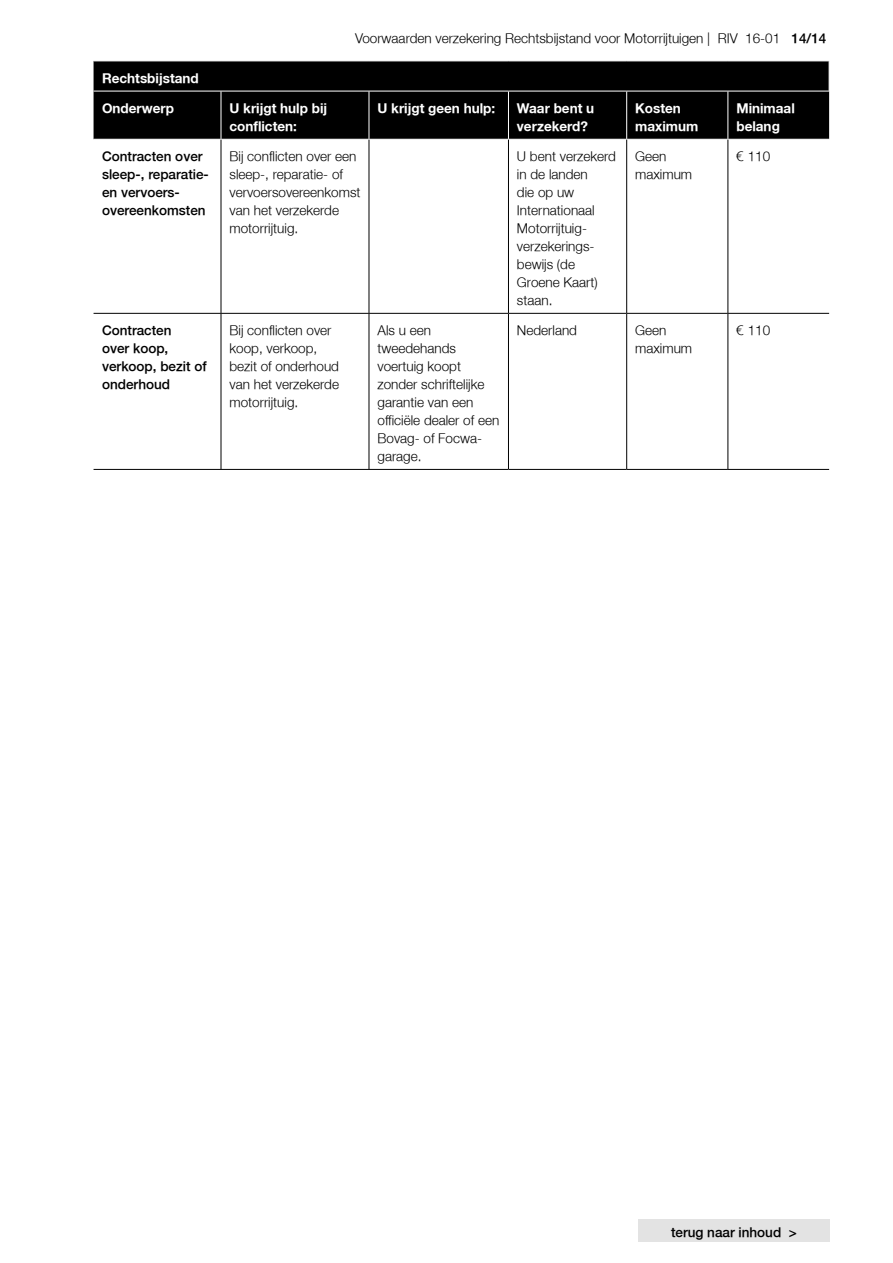
<style>
.page{position:relative;width:893px;height:1263px;background:#fff}
.page>*{position:absolute;margin:0;border:0;box-sizing:border-box;transform-origin:0 0}
.t1{font:300 13.5px/18px "Fortis Helvetica";color:#000}
.t2{font:300 13.5px/18px "Fortis Helvetica";color:#000}
.t3{font:700 13.5px/18px "Fortis Helvetica";color:#fff}
.s1{font-style:inherit}
</style>
<div class="page">
<div style="left:638px;top:1219px;width:192px;height:23px;background:#e3e3e3"></div>
<div style="left:94px;top:62px;width:735px;height:77px;background:#000"></div>
<hr style="left:94px;top:313px;width:127px;height:1px;background:#000">
<hr style="left:221px;top:313px;width:148px;height:1px;background:#000">
<hr style="left:369px;top:313px;width:139px;height:1px;background:#000">
<hr style="left:508px;top:313px;width:119px;height:1px;background:#000">
<hr style="left:627px;top:313px;width:101px;height:1px;background:#000">
<hr style="left:728px;top:313px;width:101px;height:1px;background:#000">
<hr style="left:94px;top:469px;width:127px;height:1px;background:#000">
<hr style="left:221px;top:469px;width:148px;height:1px;background:#000">
<hr style="left:369px;top:469px;width:139px;height:1px;background:#000">
<hr style="left:508px;top:469px;width:119px;height:1px;background:#000">
<hr style="left:627px;top:469px;width:101px;height:1px;background:#000">
<hr style="left:728px;top:469px;width:101px;height:1px;background:#000">
<hr style="left:94px;top:91px;width:127px;height:1px;background:#fff">
<hr style="left:221px;top:91px;width:148px;height:1px;background:#fff">
<hr style="left:221px;top:91px;width:1px;height:48px;background:#fff">
<hr style="left:369px;top:91px;width:1px;height:48px;background:#fff">
<hr style="left:508px;top:91px;width:1px;height:48px;background:#fff">
<hr style="left:626px;top:91px;width:1px;height:48px;background:#fff">
<hr style="left:727px;top:91px;width:1px;height:48px;background:#fff">
<hr style="left:221px;top:140px;width:1px;height:173px;background:#000">
<hr style="left:369px;top:140px;width:1px;height:173px;background:#000">
<hr style="left:508px;top:140px;width:1px;height:173px;background:#000">
<hr style="left:626px;top:140px;width:1px;height:173px;background:#000">
<hr style="left:727px;top:140px;width:1px;height:173px;background:#000">
<hr style="left:221px;top:314px;width:1px;height:155px;background:#000">
<hr style="left:369px;top:314px;width:1px;height:155px;background:#000">
<hr style="left:508px;top:314px;width:1px;height:155px;background:#000">
<hr style="left:626px;top:314px;width:1px;height:155px;background:#000">
<hr style="left:727px;top:314px;width:1px;height:155px;background:#000">
<hr style="left:369px;top:91px;width:139px;height:1px;background:#fff">
<hr style="left:508px;top:91px;width:119px;height:1px;background:#fff">
<hr style="left:627px;top:91px;width:101px;height:1px;background:#fff">
<hr style="left:728px;top:91px;width:101px;height:1px;background:#fff">
<p class="t1" style="left:355px;top:29px;width:473px">Voorwaarden verzekering Rechtsbijstand voor Motorrijtuigen | RIV 16-01 <span class="s1">14/14</span></p>
<p class="t3" style="left:102px;top:69px;width:98px">Rechtsbijstand</p>
<p class="t3" style="left:102px;top:100px;width:73px">Onderwerp</p>
<p class="t3" style="left:229px;top:100px;width:99px">U krijgt hulp bij conflicten:</p>
<p class="t3" style="left:377px;top:100px;width:119px">U krijgt geen hulp:</p>
<p class="t3" style="left:517px;top:100px;width:79px">Waar bent u verzekerd?</p>
<p class="t3" style="left:635px;top:100px;width:65px">Kosten maximum</p>
<p class="t3" style="left:736px;top:100px;width:60px">Minimaal belang</p>
<p class="t2" style="left:102px;top:148px;width:107px">Contracten over sleep-, reparatie&shy;en vervoers&shy;overeenkomsten</p>
<p class="t1" style="left:229px;top:147px;width:133px">Bij conflicten over een sleep-, reparatie- of vervoersovereenkomst van het verzekerde motorrijtuig.</p>
<p class="t1" style="left:517px;top:147px;width:101px">U bent verzekerd in de landen<br>die op uw<br>Internationaal<br>Motorrijtuig&shy;verzekerings&shy;bewijs (de<br>Groene Kaart) staan.</p>
<p class="t1" style="left:635px;top:147px;width:58px">Geen maximum</p>
<p class="t1" style="left:736px;top:147px;width:35px">€ 110</p>
<p class="t2" style="left:102px;top:322px;width:106px">Contracten<br>over koop, verkoop, bezit of onderhoud</p>
<p class="t1" style="left:230px;top:321px;width:111px">Bij conflicten over koop, verkoop, bezit of onderhoud van het verzekerde motorrijtuig.</p>
<p class="t1" style="left:377px;top:321px;width:123px">Als u een tweedehands voertuig koopt zonder schriftelijke garantie van een officiële dealer of een<br>Bovag- of Focwa&shy;garage.</p>
<p class="t1" style="left:517px;top:321px;width:62px">Nederland</p>
<p class="t1" style="left:635px;top:321px;width:58px">Geen maximum</p>
<p class="t1" style="left:736px;top:321px;width:35px">€ 110</p>
<p class="t2" style="left:671px;top:1224px;width:127px">terug naar inhoud &gt;</p>
</div>
